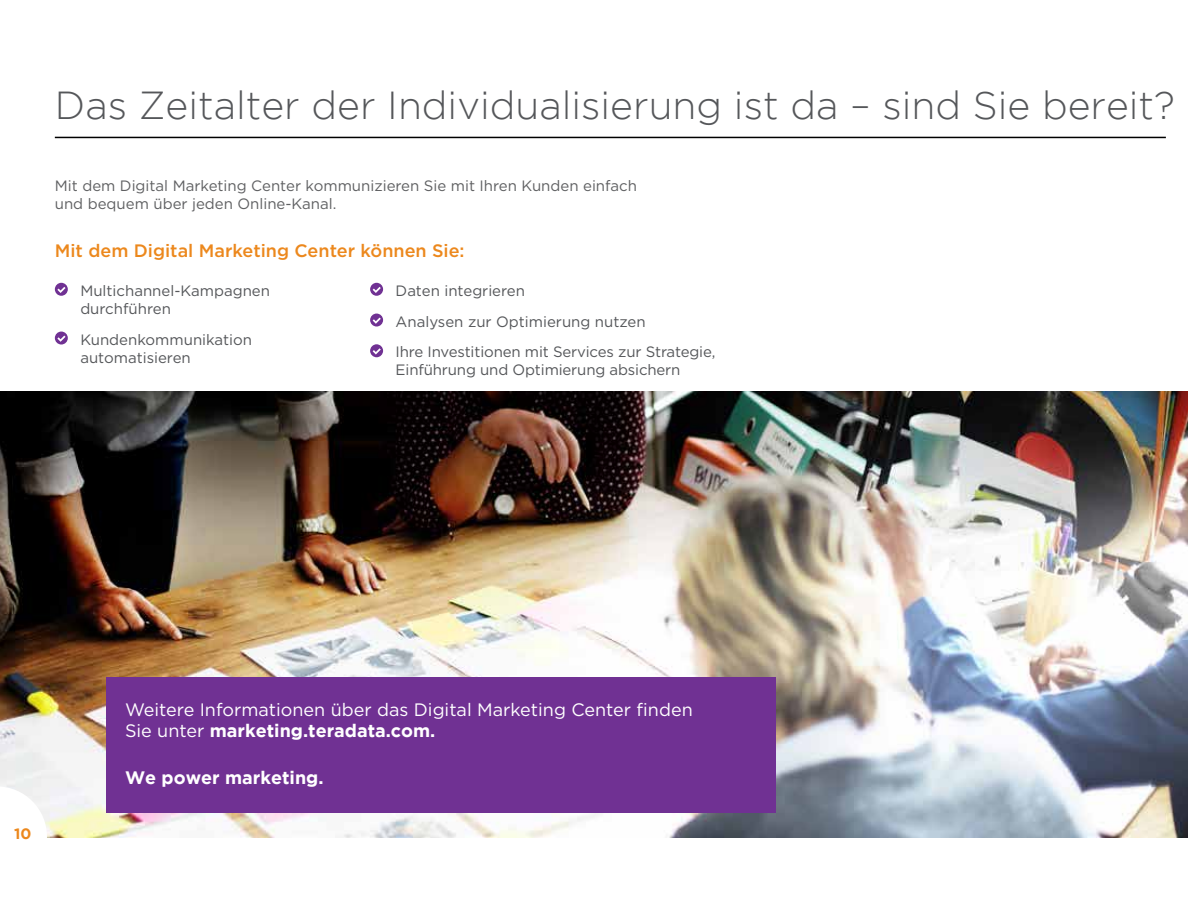
<style>
.page{position:relative;width:1188px;height:918px;background:#fff}
.page>*{position:absolute;margin:0;border:0;box-sizing:border-box;transform-origin:0 0}
.t1{font:300 39px "Gotham";color:#55575a}
.t2{font:18px/21px "Gotham";color:#fff}
.t3{font:500 18px "Gotham";color:#ec881d}
.t4{font:700 18px "Gotham";color:#fff}
.t5{font:15px/18px "Gotham";color:#55575a}
.t6{font:15px/18px "Gotham";color:#5f6062}
.t7{font:700 15px "Gotham";color:#ec881d}
.s1{font-weight:700}
</style>
<div class="page">
<img style="left:0;top:391px;width:1188px;height:446px">
<svg style="left:0;top:786px;width:47px;height:51px"></svg>
<div style="left:106px;top:677px;width:670px;height:135px;background:#703193"></div>
<svg style="left:55px;top:283px;width:13px;height:13px"></svg>
<svg style="left:57px;top:287px;width:9px;height:6px"></svg>
<svg style="left:55px;top:332px;width:13px;height:13px"></svg>
<svg style="left:57px;top:336px;width:9px;height:6px"></svg>
<div style="left:370px;top:283px;width:13px;height:13px;background:#703193;border-radius:50%"></div>
<svg style="left:373px;top:287px;width:8px;height:6px"></svg>
<svg style="left:370px;top:314px;width:13px;height:13px"></svg>
<svg style="left:373px;top:318px;width:8px;height:6px"></svg>
<svg style="left:370px;top:344px;width:13px;height:13px"></svg>
<svg style="left:373px;top:348px;width:8px;height:7px"></svg>
<hr style="left:55px;top:137px;width:1111px;height:1px;background:#000">
<h1 class="t1" style="left:55px;top:84px;width:1122px">Das Zeitalter der Individualisierung ist da – sind Sie bereit?</h1>
<p class="t6" style="left:55px;top:176px;width:584px">Mit dem Digital Marketing Center kommunizieren Sie mit Ihren Kunden einfach und bequem über jeden Online-Kanal.</p>
<p class="t3" style="left:55px;top:239px;width:411px">Mit dem Digital Marketing Center können Sie:</p>
<p class="t5" style="left:80px;top:281px;width:191px">Multichannel-Kampagnen durchführen</p>
<p class="t5" style="left:80px;top:330px;width:173px">Kundenkommunikation automatisieren</p>
<p class="t5" style="left:396px;top:275px;width:321px;line-height:30.8px">Daten integrieren<br>Analysen zur Optimierung nutzen<br>Ihre Investitionen mit Services zur Strategie,</p>
<p class="t5" style="left:396px;top:361px;width:286px">Einführung und Optimierung absichern</p>
<p class="t7" style="left:14px;top:825px;width:19px">10</p>
<p class="t2" style="left:125px;top:699px;width:569px">Weitere Informationen über das Digital Marketing Center finden<br>Sie unter <span class="s1">marketing.teradata.com.</span></p>
<p class="t4" style="left:125px;top:767px;width:200px">We power marketing.</p>
</div>
